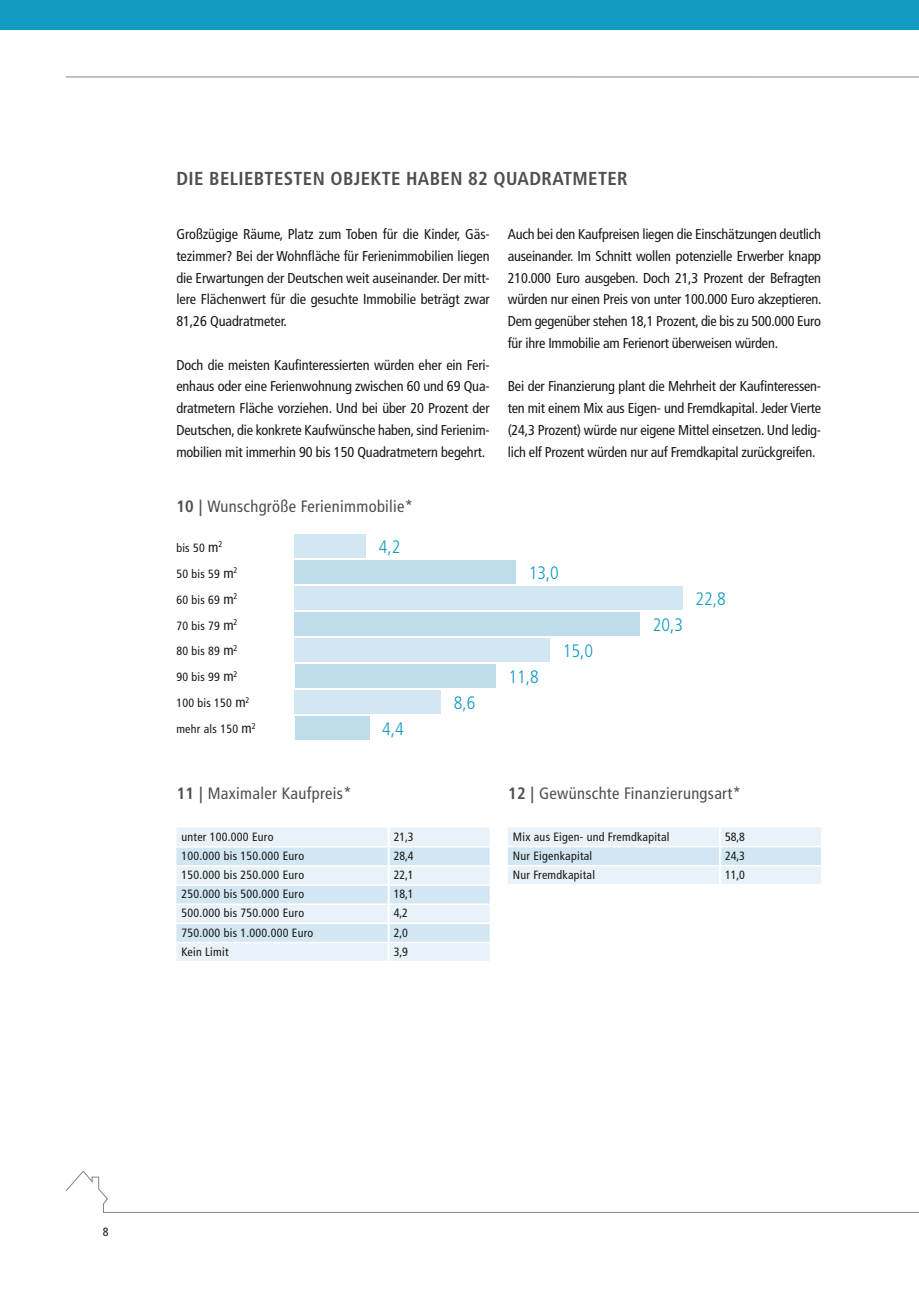
<style>
.page{position:relative;width:919px;height:1289px;background:#fff}
.page>*{position:absolute;margin:0;border:0;box-sizing:border-box;transform-origin:0 0}
.t1{font:700 condensed 18.75px "Frutiger";letter-spacing:.02em;color:#4f4f4f}
.t2{font:300 condensed 18px "Frutiger";color:#139bc2}
.t3{font:condensed 16.5px "Frutiger";letter-spacing:.02em;color:#4f4f4f}
.t4{font:condensed 14.25px/21.8px "Frutiger";letter-spacing:-.015em;color:#171818;text-align:justify}
.t5{font:condensed 12px/26px "Frutiger";letter-spacing:.02em;color:#171818}
.s1{font-weight:700}
.s2{font-size:14.25px}
</style>
<div class="page">
<hr style="left:66px;top:76px;width:852px;height:2px;background:#c0c0c0">
<svg style="left:65px;top:1170px;width:853px;height:43px"></svg>
<div style="left:0;top:0;width:906px;height:30px;background:#139bc2"></div>
<div style="left:906px;top:0;width:12px;height:30px;background:#139bc2"></div>
<div style="left:294px;top:534px;width:72px;height:24px;background:#d3e7f2"></div>
<div style="left:294px;top:560px;width:222px;height:24px;background:#bedcec"></div>
<div style="left:294px;top:586px;width:388px;height:24px;background:#d3e7f2"></div>
<div style="left:294px;top:612px;width:346px;height:23px;background:#bedcec"></div>
<div style="left:294px;top:638px;width:256px;height:23px;background:#d3e7f2"></div>
<div style="left:294px;top:664px;width:201px;height:23px;background:#bedcec"></div>
<div style="left:294px;top:690px;width:147px;height:23px;background:#d3e7f2"></div>
<div style="left:294px;top:716px;width:75px;height:23px;background:#bedcec"></div>
<svg style="left:176px;top:828px;width:313px;height:132px;background:#dfedf5"></svg>
<hr style="left:387px;top:827px;width:3px;height:19px;background:#fff">
<hr style="left:387px;top:866px;width:3px;height:18px;background:#fff">
<hr style="left:387px;top:885px;width:3px;height:18px;background:#fff">
<hr style="left:387px;top:905px;width:3px;height:17px;background:#fff">
<hr style="left:387px;top:924px;width:3px;height:17px;background:#fff">
<hr style="left:387px;top:943px;width:3px;height:17px;background:#fff">
<hr style="left:387px;top:847px;width:3px;height:18px;background:#fff">
<hr style="left:176px;top:865px;width:212px;height:1px;background:#fff">
<hr style="left:388px;top:865px;width:101px;height:1px;background:#fff">
<hr style="left:176px;top:884px;width:212px;height:1px;background:#fff">
<hr style="left:388px;top:884px;width:101px;height:1px;background:#fff">
<hr style="left:176px;top:903px;width:212px;height:2px;background:#fff">
<hr style="left:388px;top:903px;width:101px;height:2px;background:#fff">
<hr style="left:176px;top:922px;width:212px;height:2px;background:#fff">
<hr style="left:388px;top:922px;width:101px;height:2px;background:#fff">
<hr style="left:176px;top:941px;width:212px;height:2px;background:#fff">
<hr style="left:388px;top:941px;width:101px;height:2px;background:#fff">
<hr style="left:176px;top:846px;width:212px;height:1px;background:#fff">
<hr style="left:388px;top:846px;width:101px;height:1px;background:#fff">
<svg style="left:508px;top:827px;width:313px;height:57px;background:#e1eef6"></svg>
<hr style="left:507px;top:865px;width:213px;height:1px;background:#fff">
<hr style="left:720px;top:865px;width:101px;height:1px;background:#fff">
<hr style="left:507px;top:845px;width:213px;height:2px;background:#fff">
<hr style="left:720px;top:845px;width:101px;height:2px;background:#fff">
<h1 class="t1" style="left:176px;top:167px;width:452px">DIE BELIEBTESTEN OBJEKTE HABEN 82 QUADRATMETER</h1>
<p class="t4" style="left:176px;top:223px;width:315px">Großzügige Räume, Platz zum Toben für die Kinder, Gäs&shy;tezimmer? Bei der Wohnfläche für Ferienimmobilien liegen die Erwartungen der Deutschen weit auseinander. Der mitt&shy;lere Flächenwert für die gesuchte Immobilie beträgt zwar 81,26 Quadratmeter.</p>
<p class="t4" style="left:176px;top:354px;width:315px">Doch die meisten Kaufinteressierten würden eher ein Feri&shy;enhaus oder eine Ferienwohnung zwischen 60 und 69 Qua&shy;dratmetern Fläche vorziehen. Und bei über 20 Prozent der Deutschen, die konkrete Kaufwünsche haben, sind Ferienim&shy;mobilien mit immerhin 90 bis 150 Quadratmetern begehrt.</p>
<p class="t3" style="left:176px;top:496px;width:238px"><span class="s1">10 |</span> Wunschgröße Ferienimmobilie*</p>
<p class="t5" style="left:176px;top:534px;width:81px">bis 50 <span class="s2">m</span><sup>2<br></sup>50 bis 59 <span class="s2">m</span><sup>2<br></sup>60 bis 69 <span class="s2">m</span><sup>2<br></sup>70 bis 79 <span class="s2">m</span><sup>2<br></sup>80 bis 89 <span class="s2">m</span><sup>2<br></sup>90 bis 99 <span class="s2">m</span><sup>2<br></sup>100 bis 150 <span class="s2">m</span><sup>2 </sup>mehr als 150 <span class="s2">m</span><sup>2</sup></p>
<p class="t2" style="left:379px;top:536px;width:23px">4,2</p>
<p class="t2" style="left:382px;top:718px;width:23px">4,4</p>
<p class="t2" style="left:454px;top:692px;width:23px">8,6</p>
<p class="t4" style="left:507px;top:223px;width:315px">Auch bei den Kaufpreisen liegen die Einschätzungen deutlich auseinander. Im Schnitt wollen potenzielle Erwerber knapp 210.000 Euro ausgeben. Doch 21,3 Prozent der Befragten würden nur einen Preis von unter 100.000 Euro akzeptieren.<br>Dem gegenüber stehen 18,1 Prozent, die bis zu 500.000 Euro für ihre Immobilie am Ferienort überweisen würden.</p>
<p class="t4" style="left:507px;top:375px;width:315px">Bei der Finanzierung plant die Mehrheit der Kaufinteressen&shy;ten mit einem Mix aus Eigen- und Fremdkapital. Jeder Vierte (24,3 Prozent) würde nur eigene Mittel einsetzen. Und ledig&shy;lich elf Prozent würden nur auf Fremdkapital zurückgreifen.</p>
<p class="t2" style="left:528px;top:562px;width:32px">13,0</p>
<p class="t2" style="left:508px;top:666px;width:32px">11,8</p>
<p class="t2" style="left:562px;top:640px;width:32px">15,0</p>
<p class="t2" style="left:653px;top:614px;width:32px">20,3</p>
<p class="t2" style="left:695px;top:588px;width:32px">22,8</p>
<p class="t3" style="left:177px;top:783px;width:176px"><span class="s1">11 |</span> Maximaler Kaufpreis*</p>
<p class="t5" style="left:181px;top:823px;width:93px">unter 100.000 Euro</p>
<p class="t5" style="left:394px;top:823px;width:21px">21,3</p>
<p class="t5" style="left:181px;top:843px;width:124px">100.000 bis 150.000 Euro</p>
<p class="t5" style="left:394px;top:843px;width:21px">28,4</p>
<p class="t5" style="left:181px;top:862px;width:124px">150.000 bis 250.000 Euro</p>
<p class="t5" style="left:394px;top:862px;width:21px">22,1</p>
<p class="t5" style="left:181px;top:881px;width:124px">250.000 bis 500.000 Euro</p>
<p class="t5" style="left:394px;top:881px;width:21px">18,1</p>
<p class="t5" style="left:181px;top:900px;width:124px">500.000 bis 750.000 Euro</p>
<p class="t5" style="left:394px;top:900px;width:16px">4,2</p>
<p class="t5" style="left:181px;top:919px;width:133px">750.000 bis 1.000.000 Euro</p>
<p class="t5" style="left:394px;top:919px;width:16px">2,0</p>
<p class="t5" style="left:181px;top:938px;width:49px">Kein Limit</p>
<p class="t5" style="left:394px;top:938px;width:16px">3,9</p>
<p class="t3" style="left:508px;top:783px;width:234px"><span class="s1">12 |</span> Gewünschte Finanzierungsart*</p>
<p class="t5" style="left:513px;top:823px;width:158px">Mix aus Eigen- und Fremdkapital</p>
<p class="t5" style="left:725px;top:823px;width:21px">58,8</p>
<p class="t5" style="left:513px;top:842px;width:81px">Nur Eigenkapital</p>
<p class="t5" style="left:725px;top:842px;width:21px">24,3</p>
<p class="t5" style="left:513px;top:861px;width:84px">Nur Fremdkapital</p>
<p class="t5" style="left:725px;top:861px;width:21px">11,0</p>
<p class="t5" style="left:103px;top:1219px;width:7px">8</p>
</div>
